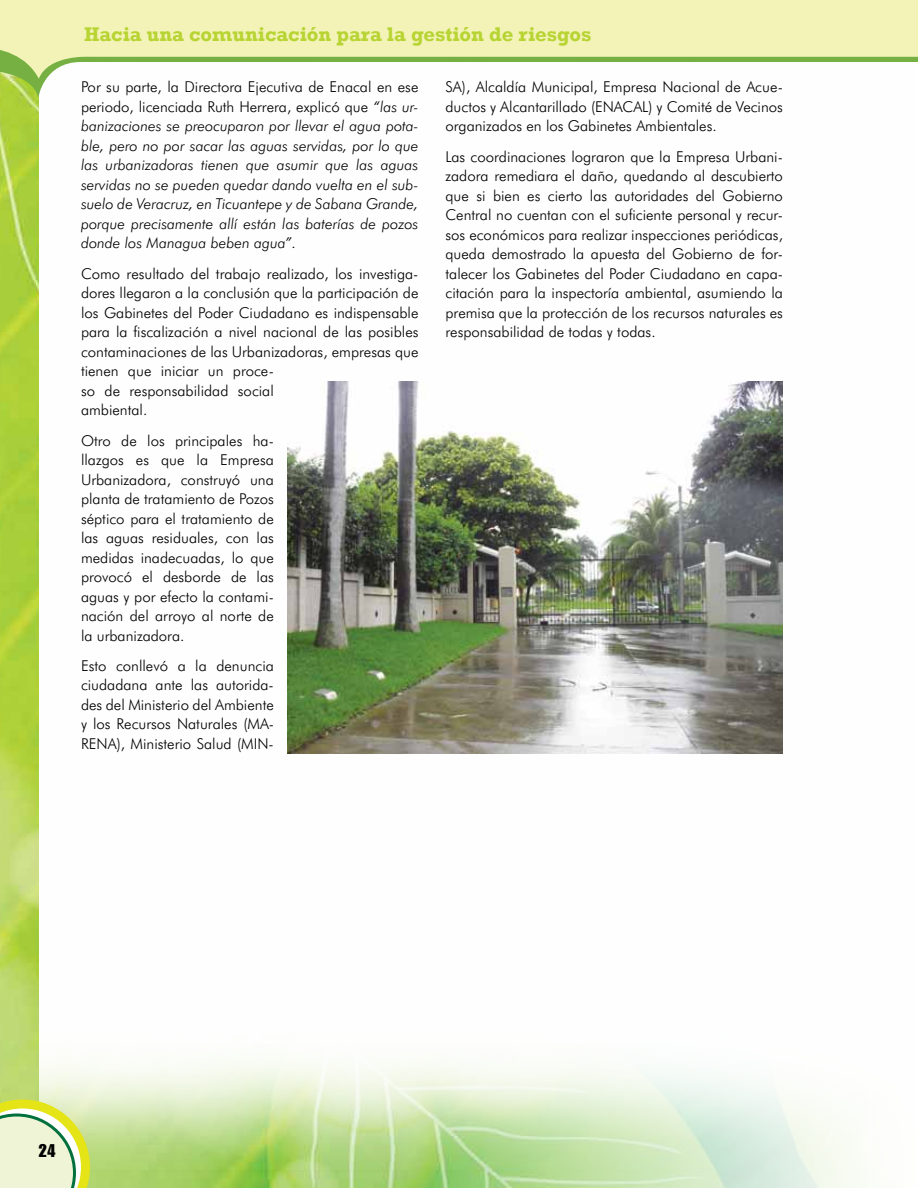
<style>
.page{position:relative;width:918px;height:1188px;background:#fff}
.page>*{position:absolute;margin:0;border:0;box-sizing:border-box;transform-origin:0 0}
.t1{font:700 20.4px "Rockwell";color:#b7d433}
.t2{font:18px "Impact";color:#000}
.t3{font:300 15px/19.5px "Futura BT";color:#000;text-align:justify}
.t4{font:italic 300 15px/19.5px "Futura BT";color:#000;text-align:justify}
.s1{font-style:normal}
</style>
<div class="page">
<img style="left:0;top:97px;width:39px;height:1003px">
<img style="left:39px;top:753px;width:744px;height:435px">
<svg style="left:0;top:1100px;width:90px;height:88px;background:#e0eaaf"></svg>
<svg style="left:240px;top:1005px;width:620px;height:183px"></svg>
<img style="left:287px;top:381px;width:496px;height:372px">
<div style="left:0;top:0;width:917px;height:47px;background:#f3f3b8"></div>
<svg style="left:0;top:47px;width:917px;height:50px"></svg>
<svg style="left:917px;top:0;width:1px;height:62px"></svg>
<h1 class="t1" style="left:84px;top:22px;width:509px">Hacia una comunicación para la gestión de riesgos</h1>
<p class="t4" style="left:81px;top:77px;width:339px"><span class="s1">Por su parte, la Directora Ejecutiva de Enacal en ese periodo, licenciada Ruth Herrera, explicó que</span> “las ur&shy;banizaciones se preocuparon por llevar el agua pota&shy;ble, pero no por sacar las aguas servidas, por lo que las urbanizadoras tienen que asumir que las aguas servidas no se pueden quedar dando vuelta en el sub&shy;suelo de Veracruz, en Ticuantepe y de Sabana Grande, porque precisamente allí están las baterías de pozos donde los Managua beben agua”.</p>
<p class="t3" style="left:81px;top:264px;width:339px;text-align:left">Como resultado del trabajo realizado, los investiga&shy;dores llegaron a la conclusión que la participación de los Gabinetes del Poder Ciudadano es indispensable para la fiscalización a nivel nacional de las posibles contaminaciones de las Urbanizadoras, empresas que tienen que iniciar un proce-<br>so de responsabilidad social<br>ambiental.</p>
<p class="t3" style="left:81px;top:430px;width:194px">Otro de los principales ha&shy;llazgos es que la Empresa Urbanizadora, construyó una planta de tratamiento de Pozos séptico para el tratamiento de las aguas residuales, con las medidas inadecuadas, lo que provocó el desborde de las aguas y por efecto la contami&shy;nación del arroyo al norte de la urbanizadora.</p>
<p class="t3" style="left:81px;top:656px;width:194px">Esto conllevó a la denuncia ciudadana ante las autorida&shy;des del Ministerio del Ambiente y los Recursos Naturales (MA-RENA), Ministerio Salud (MIN-</p>
<p class="t3" style="left:446px;top:77px;width:339px">SA), Alcaldía Municipal, Empresa Nacional de Acue&shy;ductos y Alcantarillado (ENACAL) y Comité de Vecinos organizados en los Gabinetes Ambientales.</p>
<p class="t3" style="left:446px;top:147px;width:339px">Las coordinaciones lograron que la Empresa Urbani&shy;zadora remediara el daño, quedando al descubierto que si bien es cierto las autoridades del Gobierno Central no cuentan con el suficiente personal y recur&shy;sos económicos para realizar inspecciones periódicas, queda demostrado la apuesta del Gobierno de for&shy;talecer los Gabinetes del Poder Ciudadano en capa&shy;citación para la inspectoría ambiental, asumiendo la premisa que la protección de los recursos naturales es responsabilidad de todas y todas.</p>
<p class="t2" style="left:39px;top:1140px;width:19px">24</p>
</div>
